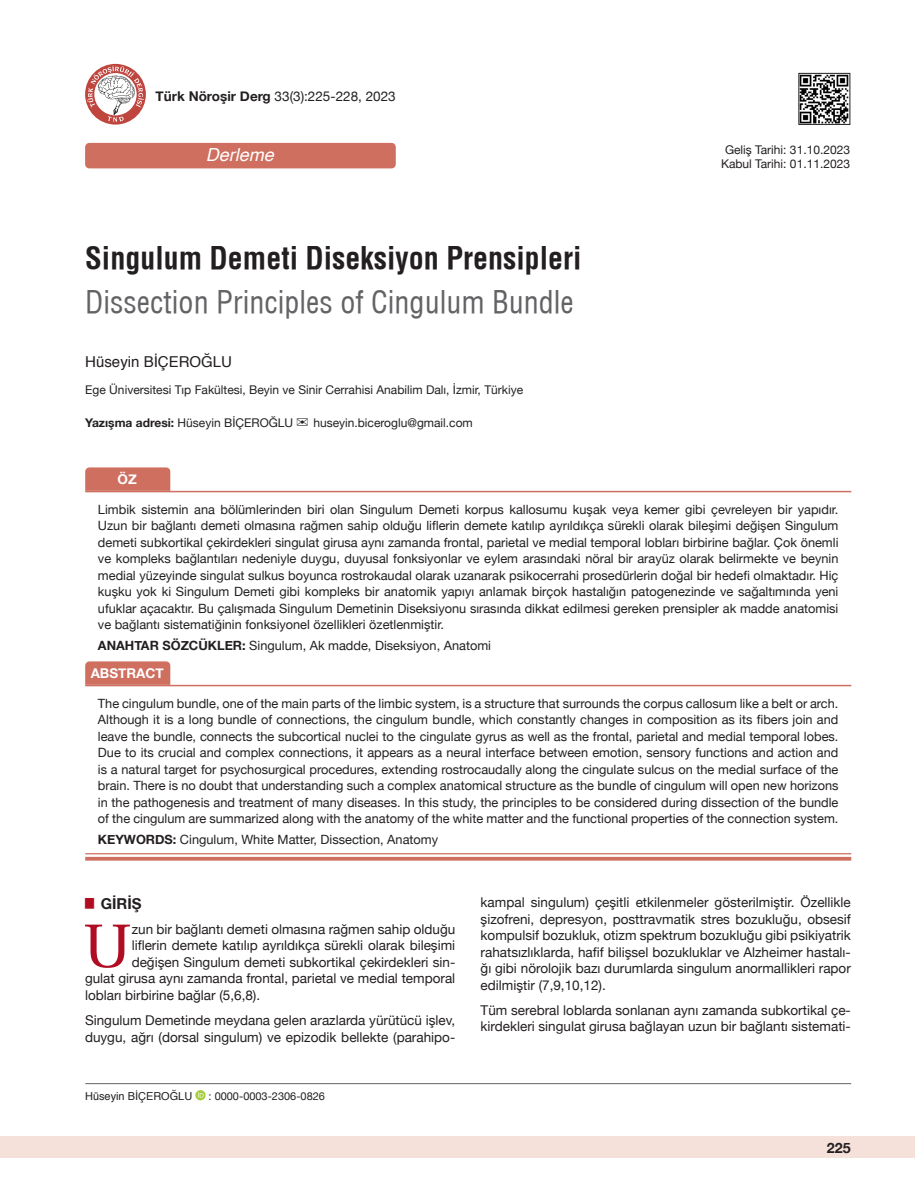
<style>
.page{position:relative;width:915px;height:1191px;background:#fff}
.page>*{position:absolute;margin:0;border:0;box-sizing:border-box;transform-origin:0 0}
.t1{font:61.2px "Utopia";color:#b00c22}
.t2{font:30px "Helvetica Condensed";color:#636366}
.t3{font:700 30px "Helvetica Condens";color:#231f20}
.t4{font:italic 18px "Helvetica";color:#fff}
.t5{font:15px "Helvetica";color:#231f20}
.t6{font:700 15px "Helvetica Neue";color:#231f20}
.t7{font:700 14.25px "Helvetica Neue";color:#231f20}
.t8{font:13.5px/16.5px "Helvetica Neue";color:#231f20}
.t9{font:700 13.5px "Helvetica Neue";color:#fff}
.t10{font:12.75px/16.5px "Helvetica Neue";color:#231f20;text-align:justify}
.t11{font:12px "Helvetica Neue";color:#231f20}
.t12{font:10.95px "Helvetica Neue";color:#231f20}
.t13{font:10.95px "Helvetica";color:#231f20}
.s1{font-weight:700}
</style>
<div class="page">
<div style="left:0;top:1136px;width:914px;height:22px;background:#f6e1da"></div>
<hr style="left:85px;top:1083px;width:765px;height:1px;background:#636366">
<svg style="left:195px;top:1090px;width:10px;height:10px"></svg>
<svg style="left:198px;top:1092px;width:5px;height:5px"></svg>
<img style="left:800px;top:75px;width:47px;height:48px">
<div style="left:798px;top:73px;width:51px;height:52px;border:1px solid #231f20"></div>
<div style="left:85px;top:143px;width:310px;height:25px;background:#ce6f60;border-radius:4px"></div>
<svg style="left:85px;top:64px;width:61px;height:61px"></svg>
<svg style="left:87px;top:66px;width:57px;height:56px"></svg>
<svg style="left:85px;top:661px;width:85px;height:24px;background:#cf7364"></svg>
<svg style="left:85px;top:854px;width:765px;height:3px"></svg>
<hr style="left:85px;top:685px;width:765px;height:1px;background:#ce6f60">
<hr style="left:85px;top:853px;width:765px;height:1px;background:#ce6f60">
<hr style="left:85px;top:857px;width:765px;height:3px;background:#ce6f60">
<svg style="left:85px;top:467px;width:85px;height:24px;background:#cf7364"></svg>
<hr style="left:85px;top:491px;width:765px;height:1px;background:#ce6f60">
<p class="t8" style="left:156px;top:89px;width:241px"><span class="s1">Türk Nöroşir Derg</span> 33(3):225-228, 2023</p>
<p class="t4" style="left:206px;top:140px;width:70px">Derleme</p>
<p class="t11" style="left:724px;top:141px;width:126px">Geliş Tarihi: 31.10.2023</p>
<p class="t11" style="left:720px;top:155px;width:130px">Kabul Tarihi: 01.11.2023</p>
<p class="t3" style="left:85px;top:240px;width:497px">Singulum Demeti Diseksiyon Prensipleri</p>
<p class="t2" style="left:85px;top:283px;width:490px">Dissection Principles of Cingulum Bundle</p>
<p class="t5" style="left:85px;top:350px;width:148px">Hüseyin BIÇEROĞLU</p>
<p class="t11" style="left:85px;top:381px;width:439px">Ege Üniversitesi Tıp Fakültesi, Beyin ve Sinir Cerrahisi Anabilim Dalı, İzmir, Türkiye</p>
<p class="t11" style="left:85px;top:414px;width:209px"><span class="s1">Yazışma adresi:</span> Hüseyin BI ÇEROĞLU</p>
<p class="t11" style="left:313px;top:414px;width:161px">huseyin.biceroglu@gmail.com</p>
<p class="t9" style="left:118px;top:469px;width:21px">ÖZ</p>
<p class="t10" style="left:98px;top:501px;width:741px">Limbik sistemin ana bölümlerinden biri olan Singulum Demeti korpus kallosumu kuşak veya kemer gibi çevreleyen bir yapıdır.<br>Uzun bir bağlantı demeti olmasına rağmen sahip olduğu liflerin demete katılıp ayrıldıkça sürekli olarak bileşimi değişen Singulum demeti subkortikal çekirdekleri singulat girusa aynı zamanda frontal, parietal ve medial temporal lobları birbirine bağlar. Çok önemli ve kompleks bağlantıları nedeniyle duygu, duyusal fonksiyonlar ve eylem arasındaki nöral bir arayüz olarak belirmekte ve beynin medial yüzeyinde singulat sulkus boyunca rostrokaudal olarak uzanarak psikocerrahi prosedürlerin doğal bir hedefi olmaktadır. Hiç kuşku yok ki Singulum Demeti gibi kompleks bir anatomik yapıyı anlamak birçok hastalığın patogenezinde ve sağaltımında yeni ufuklar açacaktır. Bu çalışmada Singulum Demetinin Diseksiyonu sırasında dikkat edilmesi gereken prensipler ak madde anatomisi ve bağlantı sistematiğinin fonksiyonel özellikleri özetlenmiştir.</p>
<p class="t10" style="left:98px;top:638px;width:394px"><span class="s1">ANAHTAR SÖZCÜKLER:</span> Singulum, Ak madde, Diseksiyon, Anatomi</p>
<p class="t9" style="left:91px;top:663px;width:75px">ABSTRACT</p>
<p class="t10" style="left:98px;top:695px;width:741px">The cingulum bundle, one of the main parts of the limbic system, is a structure that surrounds the corpus callosum like a belt or arch.<br>Although it is a long bundle of connections, the cingulum bundle, which constantly changes in composition as its fibers join and leave the bundle, connects the subcortical nuclei to the cingulate gyrus as well as the frontal, parietal and medial temporal lobes.<br>Due to its crucial and complex connections, it appears as a neural interface between emotion, sensory functions and action and is a natural target for psychosurgical procedures, extending rostrocaudally along the cingulate sulcus on the medial surface of the brain. There is no doubt that understanding such a complex anatomical structure as the bundle of cingulum will open new horizons in the pathogenesis and treatment of many diseases. In this study, the principles to be considered during dissection of the bundle of the cingulum are summarized along with the anatomy of the white matter and the functional properties of the connection system.</p>
<p class="t10" style="left:98px;top:832px;width:341px"><span class="s1">KEYWORDS:</span> Cingulum, White Matter, Dissection, Anatomy</p>
<p class="t6" style="left:85px;top:891px;width:58px"><sup>█</sup> GIRIŞ</p>
<p class="t1" style="left:83px;top:910px;width:50px">U</p>
<p class="t8" style="left:132px;top:921px;width:325px">zun bir bağlantı demeti olmasına rağmen sahip olduğu</p>
<p class="t8" style="left:132px;top:938px;width:325px">liflerin demete katılıp ayrıldıkça sürekli olarak bileşimi</p>
<p class="t8" style="left:132px;top:954px;width:325px">değişen Singulum demeti subkortikal çekirdekleri sin-</p>
<p class="t8" style="left:85px;top:971px;width:371px">gulat girusa aynı zamanda frontal, parietal ve medial temporal</p>
<p class="t8" style="left:85px;top:987px;width:177px">lobları birbirine bağlar (5,6,8).</p>
<p class="t8" style="left:85px;top:1012px;width:371px">Singulum Demetinde meydana gelen arazlarda yürütücü işlev, duygu, ağrı (dorsal singulum) ve epizodik bellekte (parahipo-</p>
<p class="t13" style="left:85px;top:1087px;width:109px">Hüseyin BIÇEROĞLU</p>
<p class="t12" style="left:208px;top:1087px;width:118px">: 0000-0003-2306-0826</p>
<p class="t8" style="left:480px;top:895px;width:371px;text-align:justify">kampal singulum) çeşitli etkilenmeler gösterilmiştir. Özellikle şizofreni, depresyon, posttravmatik stres bozukluğu, obsesif kompulsif bozukluk, otizm spektrum bozukluğu gibi psikiyatrik rahatsızlıklarda, hafif bilişsel bozukluklar ve Alzheimer hastalı&shy;ğı gibi nörolojik bazı durumlarda singulum anormallikleri rapor edilmiştir (7,9,10,12).</p>
<p class="t8" style="left:480px;top:1002px;width:371px">Tüm serebral loblarda sonlanan aynı zamanda subkortikal çe&shy;kirdekleri singulat girusa bağlayan uzun bir bağlantı sistemati-</p>
<p class="t7" style="left:826px;top:1137px;width:25px">225</p>
</div>
